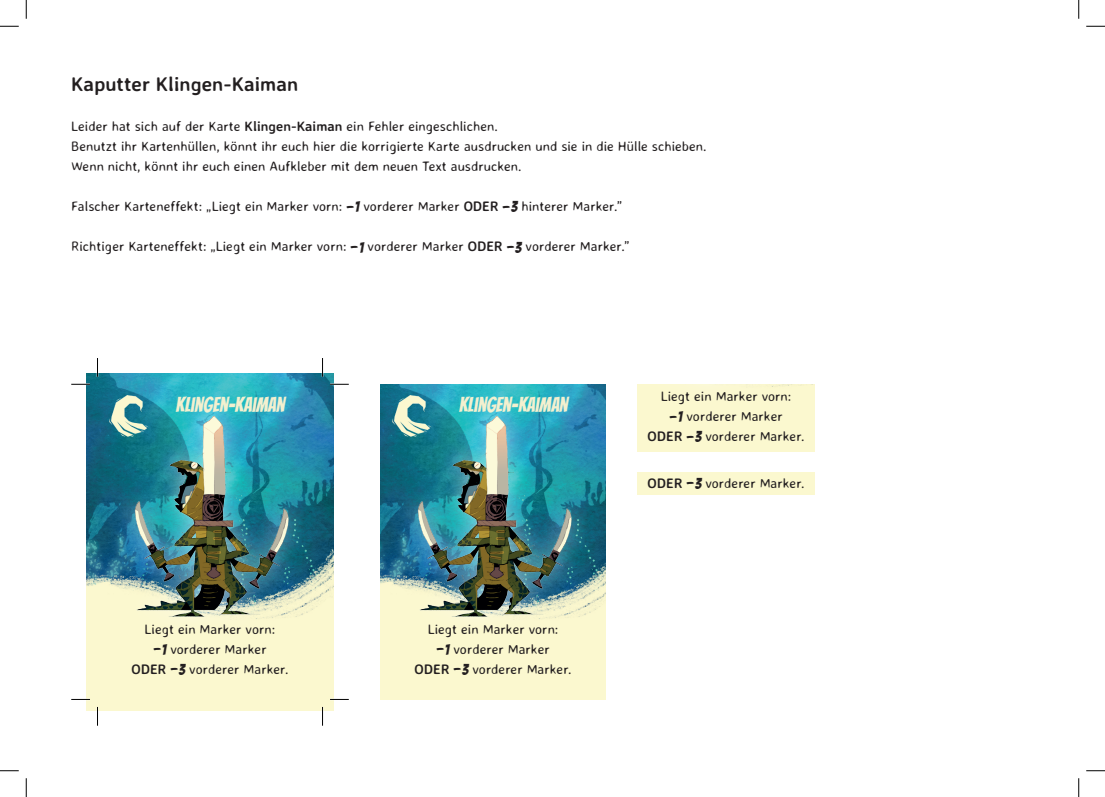
<style>
.page{position:relative;width:1105px;height:797px;background:#fff}
.page>*{position:absolute;margin:0;border:0;box-sizing:border-box;transform-origin:0 0}
.t1{font:20.62px "Bangers";letter-spacing:.01em;color:#f3f0cf;scale:.91 1}
.t2{font:700 20px "Averia Sans Libre";color:#231f20}
.t3{font:300 13.75px/20px "Averia Sans Libre";color:#231f20;text-align:center}
.s1{font-weight:700}
.s2{font-family:"Permanent Marker";font-weight:400;font-size:15.12px}
.s3{font-family:"Bangers";font-weight:400;font-size:15.12px}
</style>
<div class="page">
<img style="left:381px;top:384px;width:225px;height:315px">
<div style="left:398px;top:397px;width:194px;height:240px;background:#fbf8cf"></div>
<img style="left:392px;top:395px;width:202px;height:225px">
<img style="left:392px;top:395px;width:40px;height:41px">
<img style="left:87px;top:373px;width:246px;height:337px">
<div style="left:115px;top:397px;width:194px;height:240px;background:#fbf8cf"></div>
<img style="left:109px;top:395px;width:202px;height:225px">
<img style="left:109px;top:395px;width:40px;height:41px">
<svg style="left:71px;top:383px;width:19px;height:2px"></svg>
<svg style="left:330px;top:383px;width:19px;height:2px"></svg>
<svg style="left:71px;top:698px;width:19px;height:2px"></svg>
<svg style="left:330px;top:698px;width:19px;height:2px"></svg>
<svg style="left:97px;top:358px;width:1px;height:19px"></svg>
<svg style="left:97px;top:707px;width:1px;height:18px"></svg>
<svg style="left:322px;top:358px;width:1px;height:19px"></svg>
<svg style="left:322px;top:707px;width:1px;height:18px"></svg>
<div style="left:637px;top:384px;width:178px;height:20px;background:#fbf8cf"></div>
<svg style="left:0;top:25px;width:19px;height:2px"></svg>
<svg style="left:1086px;top:25px;width:19px;height:2px"></svg>
<svg style="left:0;top:770px;width:19px;height:1px"></svg>
<svg style="left:1086px;top:770px;width:19px;height:1px"></svg>
<svg style="left:25px;top:0;width:2px;height:19px"></svg>
<svg style="left:25px;top:778px;width:2px;height:19px"></svg>
<svg style="left:1078px;top:0;width:1px;height:19px"></svg>
<svg style="left:1078px;top:778px;width:1px;height:19px"></svg>
<h2 class="t2" style="left:71px;top:71px;width:228px">Kaputter Klingen-Kaiman</h2>
<p class="t3" style="left:71px;top:116px;width:637px;text-align:left">Leider hat sich auf der Karte <span class="s1">Klingen-Kaiman</span> ein Fehler eingeschlichen.<br>Benutzt ihr Kartenhüllen, könnt ihr euch hier die korrigierte Karte ausdrucken und sie in die Hülle schieben.<br>Wenn nicht, könnt ihr euch einen Aufkleber mit dem neuen Text ausdrucken.</p>
<p class="t3" style="left:71px;top:196px;width:552px">Falscher Karteneffekt: „Liegt ein Marker vorn: <span class="s2">-</span><span class="s3">1</span> vorderer Marker <span class="s1">ODER</span> <span class="s2">-</span><span class="s3">3</span> hinterer Marker.”</p>
<p class="t3" style="left:71px;top:236px;width:560px">Richtiger Karteneffekt: „Liegt ein Marker vorn: <span class="s2">-</span><span class="s3">1</span> vorderer Marker <span class="s1">ODER</span> <span class="s2">-</span><span class="s3">3</span> vorderer Marker.”</p>
<h1 class="t1" style="left:176px;top:393px;width:121px">KLINGEN-KAIMAN</h1>
<p class="t3" style="left:648px;top:386px;width:158px">Liegt ein Marker vorn:<br><span class="s2">-</span><span class="s3">1</span> vorderer Marker<br><span class="s1">ODER</span> <span class="s2">-</span><span class="s3">3</span> vorderer Marker.</p>
<p class="t3" style="left:648px;top:473px;width:158px"><span class="s1">ODER</span> <span class="s2">-</span><span class="s3">3</span> vorderer Marker.</p>
<h1 class="t1" style="left:459px;top:393px;width:121px">KLINGEN-KAIMAN</h1>
<p class="t3" style="left:132px;top:619px;width:158px">Liegt ein Marker vorn:<br><span class="s2">-</span><span class="s3">1</span> vorderer Marker<br><span class="s1">ODER</span> <span class="s2">-</span><span class="s3">3</span> vorderer Marker.</p>
<p class="t3" style="left:415px;top:619px;width:158px">Liegt ein Marker vorn:<br><span class="s2">-</span><span class="s3">1</span> vorderer Marker<br><span class="s1">ODER</span> <span class="s2">-</span><span class="s3">3</span> vorderer Marker.</p>
</div>
